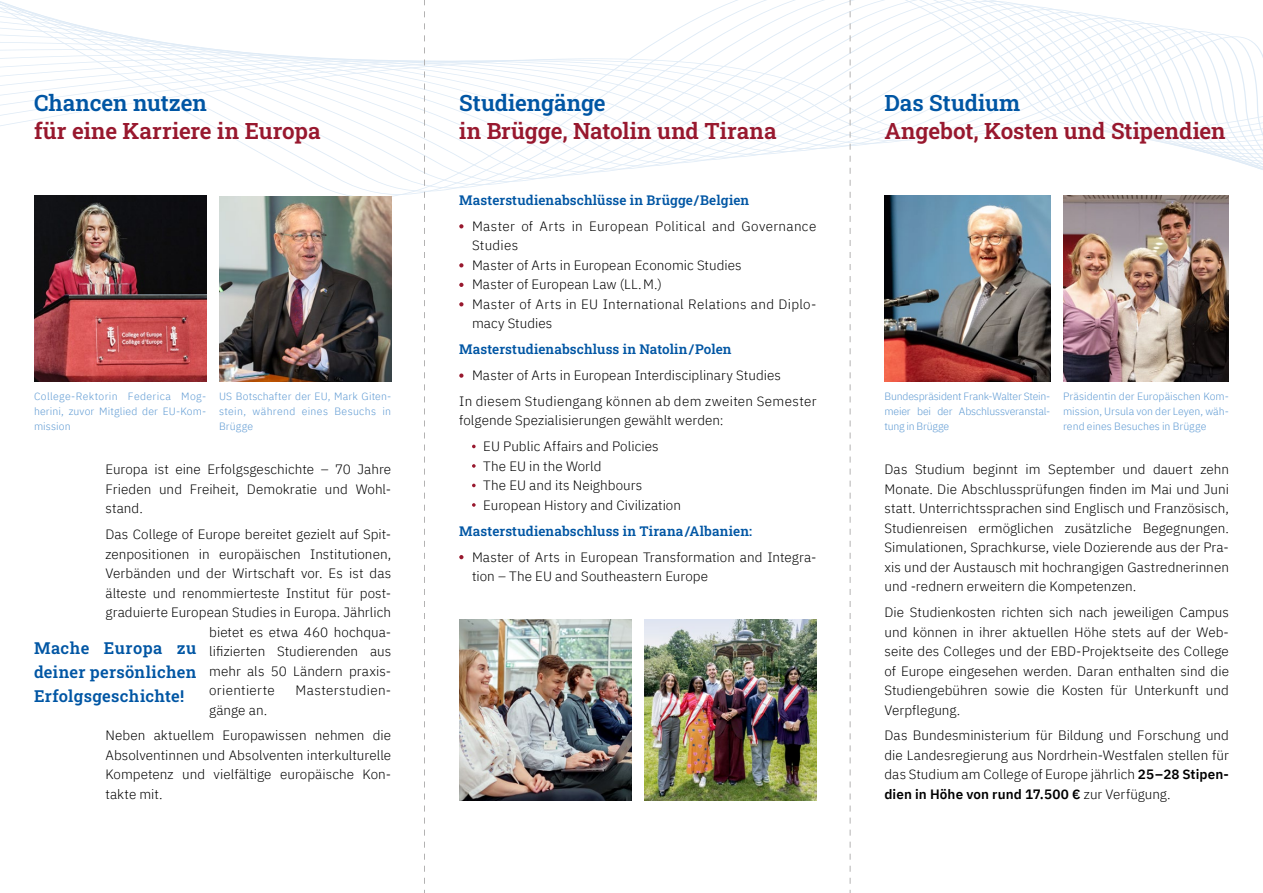
<style>
.page{position:relative;width:1263px;height:893px;background:#fff}
.page>*{position:absolute;margin:0;border:0;box-sizing:border-box;transform-origin:0 0}
.t1{font:22.5px "Roboto Slab";letter-spacing:-.005em;color:#98182e}
.t2{font:22.5px "Roboto Slab";letter-spacing:-.005em;color:#0056a4}
.t3{font:16.5px/24px "Roboto Slab";letter-spacing:.02em;color:#0056a4;text-align:justify}
.t4{font:300 13.5px/19.5px "IBM Plex Sans";letter-spacing:.005em;color:#000}
.t5{font:13.5px "Roboto Slab";letter-spacing:.01em;color:#0056a4}
.t6{font:300 13.5px "IBM Plex Sans";letter-spacing:.025em;color:#000}
.t7{font:300 10.5px/15px "IBM Plex Sans";letter-spacing:.01em;color:#5e9ad3;text-align:justify}
.s1{font-weight:600}
</style>
<div class="page">
<svg style="left:0;top:0;width:1263px;height:304px"></svg>
<img style="left:884px;top:195px;width:166px;height:186px">
<img style="left:644px;top:620px;width:172px;height:181px">
<svg style="left:459px;top:224px;width:4px;height:4px"></svg>
<svg style="left:459px;top:263px;width:4px;height:4px"></svg>
<svg style="left:459px;top:283px;width:4px;height:4px"></svg>
<svg style="left:459px;top:302px;width:4px;height:4px"></svg>
<svg style="left:459px;top:373px;width:4px;height:5px"></svg>
<svg style="left:472px;top:445px;width:4px;height:3px"></svg>
<svg style="left:472px;top:464px;width:4px;height:4px"></svg>
<svg style="left:472px;top:484px;width:4px;height:3px"></svg>
<svg style="left:472px;top:503px;width:4px;height:4px"></svg>
<svg style="left:459px;top:555px;width:4px;height:4px"></svg>
<div style="left:23px;top:82px;width:308px;height:73px;background:#fff"></div>
<div style="left:449px;top:82px;width:338px;height:73px;background:#fff"></div>
<div style="left:874px;top:82px;width:362px;height:73px;background:#fff"></div>
<img style="left:459px;top:620px;width:172px;height:181px">
<img style="left:34px;top:195px;width:172px;height:186px">
<img style="left:219px;top:196px;width:172px;height:185px">
<img style="left:1063px;top:195px;width:166px;height:186px">
<svg style="left:850px;top:0;width:1px;height:893px"></svg>
<svg style="left:424px;top:0;width:1px;height:893px"></svg>
<h1 class="t2" style="left:34px;top:87px;width:174px">Chancen nutzen</h1>
<h1 class="t1" style="left:34px;top:116px;width:288px">für eine Karriere in Europa</h1>
<h1 class="t2" style="left:459px;top:87px;width:148px">Studiengänge</h1>
<h1 class="t1" style="left:459px;top:116px;width:319px">in Brügge, Natolin und Tirana</h1>
<h1 class="t2" style="left:884px;top:87px;width:137px">Das Studium</h1>
<h1 class="t1" style="left:884px;top:116px;width:343px">Angebot, Kosten und Stipendien</h1>
<p class="t5" style="left:459px;top:191px;width:291px">Masterstudienabschlüsse in Brügge/Belgien</p>
<p class="t4" style="left:472px;top:215px;width:346px">Master of Arts in European Political and Governance Studies<br>Master of Arts in European Economic Studies<br>Master of European Law (LL. M.)<br>Master of Arts in EU International Relations and Diplo&shy;macy Studies</p>
<p class="t5" style="left:459px;top:340px;width:274px">Masterstudienabschluss in Natolin/Polen</p>
<p class="t4" style="left:459px;top:361px;width:359px;line-height:26px;text-indent:13px">Master of Arts in European Interdisciplinary Studies<br>In diesem Studiengang können ab dem zweiten Semester</p>
<p class="t4" style="left:483px;top:406px;width:242px;line-height:26px;text-indent:-24px">folgende Spezialisierungen gewählt werden:<br>EU Public Affairs and Policies</p>
<p class="t4" style="left:483px;top:455px;width:199px">The EU in the World<br>The EU and its Neighbours<br>European History and Civilization</p>
<p class="t5" style="left:459px;top:521px;width:294px">Masterstudienabschluss in Tirana/Albanien:</p>
<p class="t4" style="left:472px;top:546px;width:346px">Master of Arts in European Transformation and Integra&shy;tion – The EU and Southeastern Europe</p>
<p class="t7" style="left:34px;top:388px;width:174px">College-Rektorin Federica Mog&shy;herini, zuvor Mitglied der EU-Kom&shy;mission</p>
<p class="t7" style="left:1063px;top:388px;width:167px">Präsidentin der Europäischen Kom&shy;mission, Ursula von der Leyen, wäh&shy;rend eines Besuches in Brügge</p>
<p class="t7" style="left:884px;top:388px;width:166px">Bundespräsident Frank-Walter Stein&shy;meier bei der Abschlussveranstal&shy;tung in Brügge</p>
<p class="t7" style="left:219px;top:388px;width:174px">US Botschafter der EU, Mark Giten&shy;stein, während eines Besuchs in Brügge</p>
<p class="t4" style="left:105px;top:459px;width:287px;text-align:justify">Europa ist eine Erfolgsgeschichte – 70 Jahre Frieden und Freiheit, Demokratie und Wohl&shy;stand.</p>
<p class="t4" style="left:105px;top:523px;width:287px">Das College of Europe bereitet gezielt auf Spit-</p>
<p class="t4" style="left:105px;top:543px;width:287px">zenpositionen in europäischen Institutionen,</p>
<p class="t4" style="left:105px;top:562px;width:287px">Verbänden und der Wirtschaft vor. Es ist das</p>
<p class="t4" style="left:105px;top:582px;width:287px">älteste und renommierteste Institut für post-</p>
<p class="t4" style="left:105px;top:601px;width:287px">graduierte European Studies in Europa. Jährlich</p>
<p class="t4" style="left:209px;top:621px;width:183px">bietet es etwa 460 hochqua-</p>
<p class="t4" style="left:209px;top:640px;width:183px">lifizierten Studierenden aus</p>
<p class="t4" style="left:209px;top:660px;width:181px">mehr als 50 Ländern praxis-</p>
<p class="t6" style="left:209px;top:680px;width:67px">orientierte</p>
<p class="t6" style="left:296px;top:680px;width:95px">Masterstudien-</p>
<p class="t4" style="left:105px;top:696px;width:287px;line-height:26px;text-indent:104px">gänge an.<br>Neben aktuellem Europawissen nehmen die</p>
<p class="t4" style="left:105px;top:744px;width:287px;text-align:justify">Absolventinnen und Absolventen interkulturelle Kompetenz und vielfältige europäische Kon&shy;takte mit.</p>
<p class="t4" style="left:884px;top:459px;width:346px;text-align:justify">Das Studium beginnt im September und dauert zehn Monate. Die Abschlussprüfungen finden im Mai und Juni statt. Unterrichtssprachen sind Englisch und Französisch, Studienreisen ermöglichen zusätzliche Begegnungen.<br>Simulationen, Sprachkurse, viele Dozierende aus der Pra&shy;xis und der Austausch mit hochrangigen Gastrednerinnen und -rednern erweitern die Kompetenzen.</p>
<p class="t4" style="left:884px;top:601px;width:346px;text-align:justify">Die Studienkosten richten sich nach jeweiligen Campus und können in ihrer aktuellen Höhe stets auf der Web&shy;seite des Colleges und der EBD-Projektseite des College of Europe eingesehen werden. Daran enthalten sind die Studiengebühren sowie die Kosten für Unterkunft und Verpflegung.</p>
<p class="t4" style="left:884px;top:725px;width:346px;text-align:justify">Das Bundesministerium für Bildung und Forschung und die Landesregierung aus Nordrhein-Westfalen stellen für das Studium am College of Europe jährlich <span class="s1">25–28 Stipen&shy;dien in Höhe von rund 17.500 €</span> zur Verfügung.</p>
<p class="t3" style="left:34px;top:636px;width:164px">Mache Europa zu deiner persönlichen Erfolgsgeschichte!</p>
</div>
